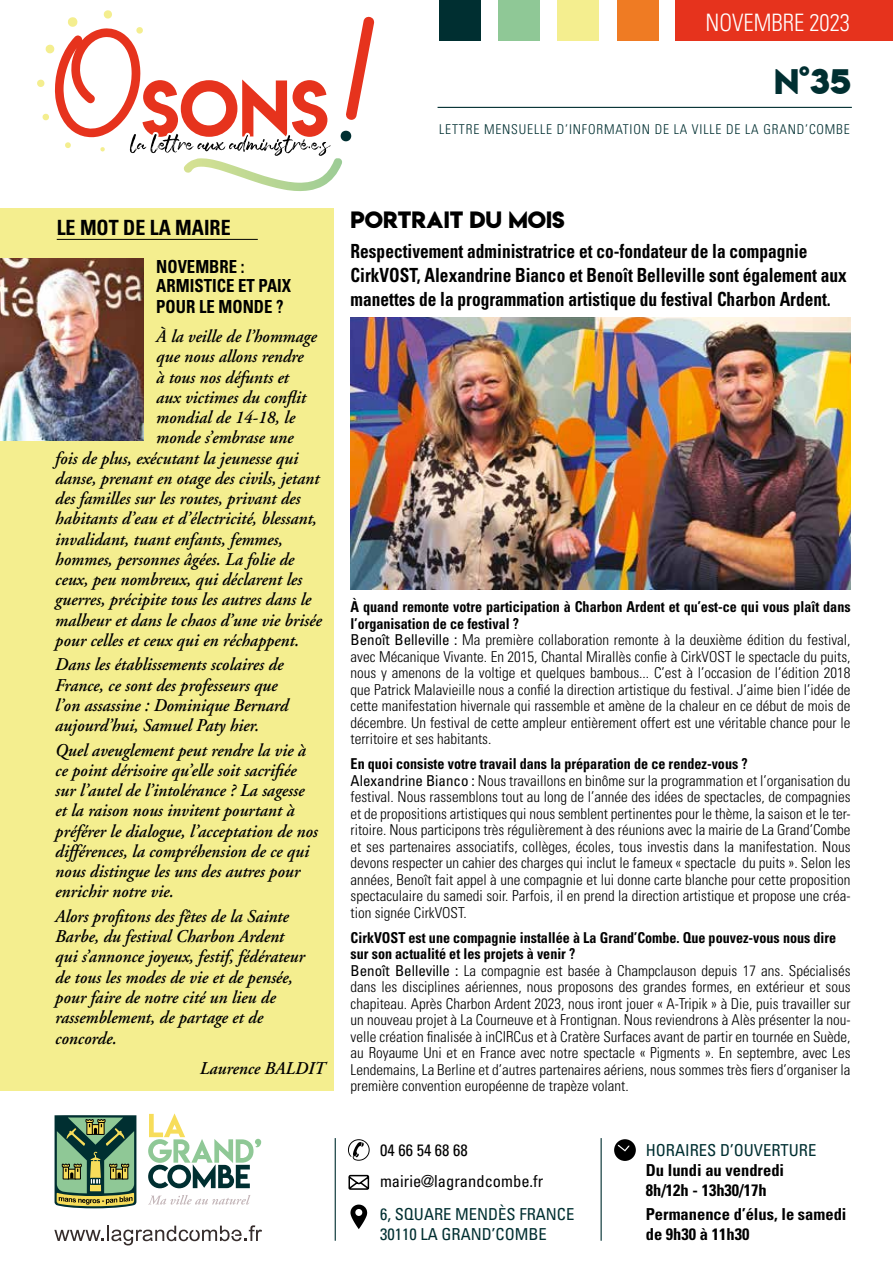
<style>
.page{position:relative;width:893px;height:1263px;background:#fff}
.page>*{position:absolute;margin:0;border:0;box-sizing:border-box;transform-origin:0 0}
.t1{font:31.5px "Lemon Milkbold";color:#002f31}
.t2{font:300 condensed 24px "Univers";color:#fff;scale:.95 1}
.t3{font:700 condensed 21px "Univers";color:#000;scale:.95 1}
.t4{font:21px "Lemon Milkbold";color:#000}
.t5{font:700 condensed 19.5px/24px "Univers";color:#000;scale:.89 1}
.t6{font:italic 600 18px/20.2px "Adobe Garamond";color:#000;scale:.95 1}
.t7{font:700 condensed 18px/20.2px "Univers";color:#000;scale:.93 1}
.t8{font:700 condensed 16.5px/19.8px "Univers";color:#000}
.t9{font:condensed 16.5px/19.8px "Univers";color:#002f31}
.t10{font:condensed 16.5px "Univers";color:#000}
.t11{font:300 condensed 15px/16.5px "Univers";color:#000}
.t12{font:300 condensed 13.5px "Univers";letter-spacing:.06em;color:#002f31}
.s1{font-weight:700}
.s2{font-weight:400}
</style>
<div class="page">
<div style="left:0;top:208px;width:334px;height:883px;background:#f4ee8f"></div>
<div style="left:676px;top:0;width:217px;height:41px;background:#e6331d"></div>
<div style="left:617px;top:0;width:41px;height:41px;background:#ef7b23"></div>
<div style="left:499px;top:0;width:41px;height:41px;background:#8fc896"></div>
<div style="left:440px;top:0;width:41px;height:41px;background:#002f31"></div>
<div style="left:558px;top:0;width:41px;height:41px;background:#f4ee8f"></div>
<hr style="left:438px;top:107px;width:414px;height:1px;background:#002f31">
<svg style="left:54px;top:1113px;width:208px;height:133px"></svg>
<svg style="left:348px;top:1139px;width:22px;height:22px"></svg>
<div style="left:614px;top:1139px;width:22px;height:22px;background:#000;border-radius:50%"></div>
<svg style="left:618px;top:1145px;width:11px;height:6px"></svg>
<hr style="left:601px;top:1138px;width:1px;height:103px;background:#002f31">
<svg style="left:348px;top:1175px;width:21px;height:15px"></svg>
<hr style="left:335px;top:1138px;width:1px;height:103px;background:#002f31">
<svg style="left:350px;top:1204px;width:17px;height:25px"></svg>
<svg style="left:37px;top:10px;width:337px;height:181px"></svg>
<hr style="left:57px;top:239px;width:201px;height:1px;background:#000">
<img style="left:0;top:259px;width:144px;height:181px">
<img style="left:351px;top:318px;width:499px;height:272px">
<h2 class="t2" style="left:706px;top:8px;width:153px">NOVEMBRE 2023</h2>
<h1 class="t1" style="left:774px;top:59px;width:78px">N°35</h1>
<p class="t12" style="left:439px;top:121px;width:412px">LETTRE MENSUELLE D’INFORMATION DE LA VILLE DE LA GRAND’COMBE</p>
<h3 class="t3" style="left:57px;top:214px;width:185px">LE MOT DE LA MAIRE</h3>
<p class="t7" style="left:156px;top:256px;width:147px">NOVEMBRE :<br>ARMISTICE ET PAIX<br>POUR LE MONDE ?</p>
<p class="t6" style="left:156px;top:327px;width:171px">À la veille de l’hommage</p>
<p class="t6" style="left:156px;top:347px;width:157px">que nous allons rendre</p>
<p class="t6" style="left:156px;top:367px;width:141px">à tous nos défunts et</p>
<p class="t6" style="left:156px;top:387px;width:159px">aux victimes du conflit</p>
<p class="t6" style="left:156px;top:408px;width:148px">mondial de 14-18, le</p>
<p class="t6" style="left:156px;top:428px;width:146px">monde s’embrase une</p>
<p class="t6" style="left:55px;top:448px;width:257px">fois de plus, exécutant la jeunesse qui</p>
<p class="t6" style="left:55px;top:468px;width:279px">danse, prenant en otage des civils, jetant</p>
<p class="t6" style="left:55px;top:489px;width:260px">des familles sur les routes, privant des</p>
<p class="t6" style="left:55px;top:509px;width:277px">habitants d’eau et d’électricité, blessant,</p>
<p class="t6" style="left:55px;top:529px;width:241px">invalidant, tuant enfants, femmes,</p>
<p class="t6" style="left:55px;top:549px;width:253px">hommes, personnes âgées. La folie de</p>
<p class="t6" style="left:55px;top:570px;width:261px">ceux, peu nombreux, qui déclarent les</p>
<p class="t6" style="left:55px;top:590px;width:271px">guerres, précipite tous les autres dans le</p>
<p class="t6" style="left:55px;top:610px;width:282px">malheur et dans le chaos d’une vie brisée</p>
<p class="t6" style="left:55px;top:630px;width:258px">pour celles et ceux qui en réchappent.</p>
<p class="t6" style="left:55px;top:655px;width:247px">Dans les établissements scolaires de France, ce sont des professeurs que l’on assassine : Dominique Bernard aujourd’hui, Samuel Paty hier.</p>
<p class="t6" style="left:55px;top:740px;width:278px">Quel aveuglement peut rendre la vie à ce point dérisoire qu’elle soit sacrifiée sur l’autel de l’intolérance ? La sagesse et la raison nous invitent pourtant à préférer le dialogue, l’acceptation de nos différences, la compréhension de ce qui nous distingue les uns des autres pour enrichir notre vie.</p>
<p class="t6" style="left:55px;top:906px;width:264px">Alors profitons des fêtes de la Sainte<br>Barbe, du festival Charbon Ardent qui s’annonce joyeux, festif, fédérateur de tous les modes de vie et de pensée, pour faire de notre cité un lieu de rassemblement, de partage et de concorde.</p>
<p class="t6" style="left:200px;top:1058px;width:133px">Laurence BALDIT</p>
<h3 class="t4" style="left:351px;top:205px;width:216px">PORTRAIT DU MOIS</h3>
<h3 class="t5" style="left:351px;top:239px;width:559px">Respectivement administratrice et co-fondateur de la compagnie<br>CirkVOST, Alexandrine Bianco et Benoît Belleville sont également aux manettes de la programmation artistique du festival Charbon Ardent.</h3>
<p class="t11" style="left:351px;top:599px;width:501px"><span class="s1">À quand remonte votre participation à Charbon Ardent et qu’est-ce qui vous plaît dans l’organisation de ce festival ?<br></span><span class="s2">Benoît Belleville :</span> Ma première collaboration remonte à la deuxième édition du festival, avec Mécanique Vivante. En 2015, Chantal Mirallès confie à CirkVOST le spectacle du puits, nous y amenons de la voltige et quelques bambous... C’est à l’occasion de l’édition 2018 que Patrick Malavieille nous a confié la direction artistique du festival. J’aime bien l’idée de cette manifestation hivernale qui rassemble et amène de la chaleur en ce début de mois de décembre. Un festival de cette ampleur entièrement offert est une véritable chance pour le territoire et ses habitants.</p>
<p class="t11" style="left:351px;top:756px;width:501px"><span class="s1">En quoi consiste votre travail dans la préparation de ce rendez-vous ?<br></span><span class="s2">Alexandrine Bianco :</span> Nous travaillons en binôme sur la programmation et l’organisation du festival. Nous rassemblons tout au long de l’année des idées de spectacles, de compagnies et de propositions artistiques qui nous semblent pertinentes pour le thème, la saison et le ter&shy;ritoire. Nous participons très régulièrement à des réunions avec la mairie de La Grand’Combe et ses partenaires associatifs, collèges, écoles, tous investis dans la manifestation. Nous devons respecter un cahier des charges qui inclut le fameux « spectacle du puits ». Selon les années, Benoît fait appel à une compagnie et lui donne carte blanche pour cette proposition spectaculaire du samedi soir. Parfois, il en prend la direction artistique et propose une créa&shy;tion signée CirkVOST.</p>
<p class="t11" style="left:351px;top:929px;width:501px"><span class="s1">CirkVOST est une compagnie installée à La Grand’Combe. Que pouvez-vous nous dire sur son actualité et les projets à venir ?<br></span><span class="s2">Benoît Belleville :</span> La compagnie est basée à Champclauson depuis 17 ans. Spécialisés dans les disciplines aériennes, nous proposons des grandes formes, en extérieur et sous chapiteau. Après Charbon Ardent 2023, nous iront jouer « A-Tripik » à Die, puis travailler sur un nouveau projet à La Courneuve et à Frontignan. Nous reviendrons à Alès présenter la nou&shy;velle création finalisée à inCIRCus et à Cratère Surfaces avant de partir en tournée en Suède, au Royaume Uni et en France avec notre spectacle « Pigments ». En septembre, avec Les Lendemains, La Berline et d’autres partenaires aériens, nous sommes très fiers d’organiser la première convention européenne de trapèze volant.</p>
<p class="t10" style="left:380px;top:1140px;width:89px">04 66 54 68 68</p>
<p class="t9" style="left:646px;top:1140px;width:172px">HORAIRES D’OUVERTURE</p>
<p class="t8" style="left:646px;top:1160px;width:140px">Du lundi au vendredi<br>8h/12h - 13h30/17h</p>
<p class="t8" style="left:646px;top:1204px;width:202px">Permanence d’élus, le samedi de 9h30 à 11h30</p>
<p class="t10" style="left:380px;top:1171px;width:165px">mairie@lagrandcombe.fr</p>
<p class="t9" style="left:380px;top:1204px;width:196px">6, SQUARE MENDÈS FRANCE<br>30110 LA GRAND’COMBE</p>
</div>
